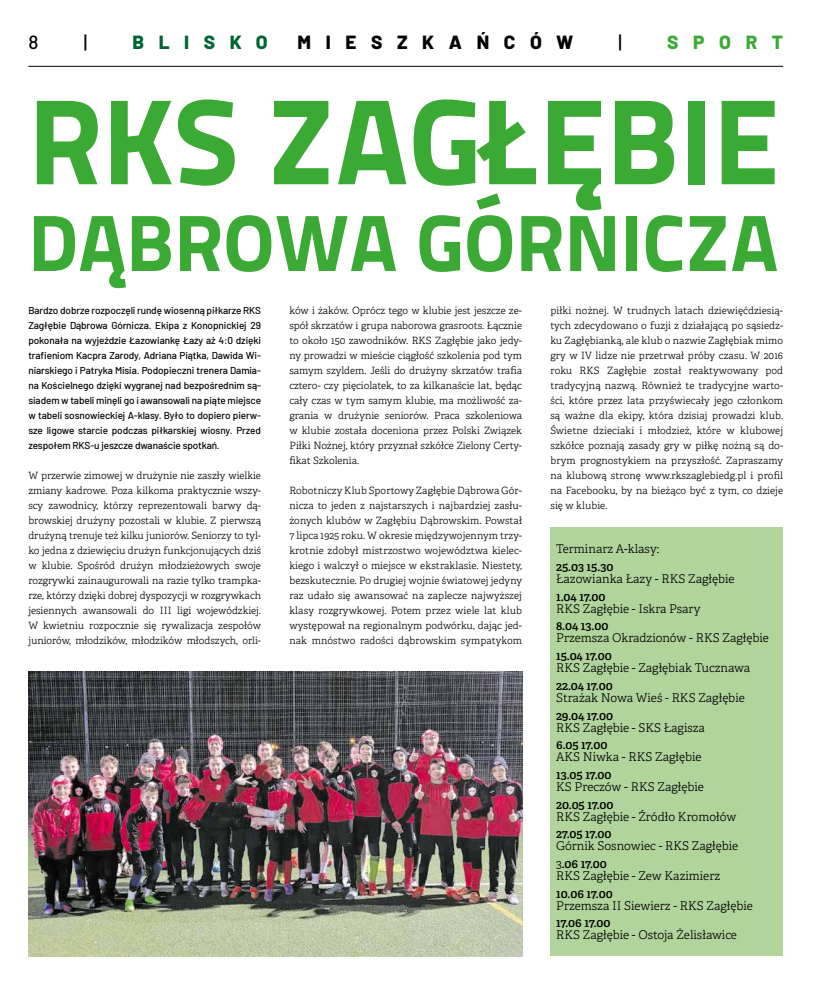
<style>
.page{position:relative;width:820px;height:993px;background:#fff}
.page>*{position:absolute;margin:0;border:0;box-sizing:border-box;transform-origin:0 0}
.t1{font:120.8px "Titillium Text 25 L 999 wt";color:#3aaa35}
.t2{font:79.5px "Titillium Text 25 L 999 wt";color:#3aaa35}
.t3{font:800 19px "Barlow";letter-spacing:.77em;color:#000}
.t4{font:800 19px "Barlow";letter-spacing:.77em;color:#006533}
.t5{font:800 19px "Barlow";letter-spacing:.77em;color:#3aaa35}
.t6{font:500 19px "Barlow";color:#000}
.t7{font:300 12px/17.7px "Adelle";color:#000}
.t8{font:600 12px "Adelle";letter-spacing:-.005em;color:#000}
.t9{font:300 10px/15px "Adelle";color:#000;text-align:justify}
.t10{font:500 10px/15px "Barlow";letter-spacing:-.01em;color:#000;text-align:justify}
.s1{font-weight:600}
</style>
<div class="page">
<img style="left:28px;top:671px;width:494px;height:284px">
<hr style="left:28px;top:66px;width:754px;height:1px;background:#000">
<div style="left:550px;top:527px;width:232px;height:428px;background:#b0d49b"></div>
<h3 class="t6" style="left:28px;top:28px;width:12px">8</h3>
<h3 class="t6" style="left:84px;top:28px;width:5px">|</h3>
<h3 class="t4" style="left:132px;top:28px;width:137px">BLISKO</h3>
<h3 class="t3" style="left:297px;top:28px;width:277px">MIESZKAŃCÓW</h3>
<h3 class="t6" style="left:618px;top:28px;width:5px">|</h3>
<h3 class="t5" style="left:667px;top:28px;width:117px">SPORT</h3>
<h1 class="t1" style="left:28px;top:47px;width:752px">RKS ZAGŁĘBIE</h1>
<h2 class="t2" style="left:28px;top:180px;width:751px">DĄBROWA GÓRNICZA</h2>
<p class="t10" style="left:28px;top:302px;width:234px">Bardzo dobrze rozpoczęli rundę wiosenną piłkarze RKS Zagłębie Dąbrowa Górnicza. Ekipa z Konopnickiej 29 pokonała na wyjeździe Łazowiankę Łazy aż 4:0 dzięki trafieniom Kacpra Zarody, Adriana Piątka, Dawida Wi&shy;niarskiego i Patryka Misia. Podopieczni trenera Damia&shy;na Kościelnego dzięki wygranej nad bezpośrednim są&shy;siadem w tabeli minęli go i awansowali na piąte miejsce w tabeli sosnowieckiej A-klasy. Było to dopiero pierw&shy;sze ligowe starcie podczas piłkarskiej wiosny. Przed zespołem RKS-u jeszcze dwanaście spotkań.</p>
<p class="t9" style="left:28px;top:468px;width:234px">W przerwie zimowej w drużynie nie zaszły wielkie zmiany kadrowe. Poza kilkoma praktycznie wszy&shy;scy zawodnicy, którzy reprezentowali barwy dą&shy;browskiej drużyny pozostali w klubie. Z pierwszą drużyną trenuje też kilku juniorów. Seniorzy to tyl&shy;ko jedna z dziewięciu drużyn funkcjonujących dziś w klubie. Spośród drużyn młodzieżowych swoje rozgrywki zainaugurowali na razie tylko trampka&shy;rze, którzy dzięki dobrej dyspozycji w rozgrywkach jesiennych awansowali do III ligi wojewódzkiej.<br>W kwietniu rozpocznie się rywalizacja zespołów juniorów, młodzików, młodzików młodszych, orli-</p>
<p class="t9" style="left:289px;top:303px;width:234px">ków i żaków. Oprócz tego w klubie jest jeszcze ze&shy;spół skrzatów i grupa naborowa grasroots. Łącznie to około 150 zawodników. RKS Zagłębie jako jedy&shy;ny prowadzi w mieście ciągłość szkolenia pod tym samym szyldem. Jeśli do drużyny skrzatów trafia cztero- czy pięciolatek, to za kilkanaście lat, będąc cały czas w tym samym klubie, ma możliwość za&shy;grania w drużynie seniorów. Praca szkoleniowa w klubie została doceniona przez Polski Związek Piłki Nożnej, który przyznał szkółce Zielony Certy&shy;fikat Szkolenia.</p>
<p class="t9" style="left:289px;top:483px;width:234px">Robotniczy Klub Sportowy Zagłębie Dąbrowa Gór&shy;nicza to jeden z najstarszych i najbardziej zasłu&shy;żonych klubów w Zagłębiu Dąbrowskim. Powstał 7 lipca 1925 roku. W okresie międzywojennym trzy&shy;krotnie zdobył mistrzostwo województwa kielec&shy;kiego i walczył o miejsce w ekstraklasie. Niestety, bezskutecznie. Po drugiej wojnie światowej jedyny raz udało się awansować na zaplecze najwyższej klasy rozgrywkowej. Potem przez wiele lat klub występował na regionalnym podwórku, dając jed&shy;nak mnóstwo radości dąbrowskim sympatykom</p>
<p class="t9" style="left:550px;top:303px;width:234px">piłki nożnej. W trudnych latach dziewięćdziesią&shy;tych zdecydowano o fuzji z działającą po sąsiedz&shy;ku Zagłębianką, ale klub o nazwie Zagłębiak mimo gry w IV lidze nie przetrwał próby czasu. W 2016 roku RKS Zagłębie został reaktywowany pod tradycyjną nazwą. Również te tradycyjne warto&shy;ści, które przez lata przyświecały jego członkom są ważne dla ekipy, która dzisiaj prowadzi klub.<br>Świetne dzieciaki i młodzież, które w klubowej szkółce poznają zasady gry w piłkę nożną są do&shy;brym prognostykiem na przyszłość. Zapraszamy na klubową stronę www.rkszaglebiedg.pl i profil na Facebooku, by na bieżąco być z tym, co dzieje się w klubie.</p>
<p class="t7" style="left:556px;top:540px;width:105px">Terminarz A-klasy:</p>
<p class="t8" style="left:556px;top:559px;width:59px">25.03 15.30</p>
<p class="t7" style="left:556px;top:570px;width:180px">Łazowianka Łazy - RKS Zagłębie</p>
<p class="t8" style="left:556px;top:589px;width:51px">1.04 17.00</p>
<p class="t7" style="left:556px;top:599px;width:146px">RKS Zagłębie - Iskra Psary</p>
<p class="t8" style="left:556px;top:618px;width:54px">8.04 13.00</p>
<p class="t7" style="left:556px;top:629px;width:214px">Przemsza Okradzionów - RKS Zagłębie</p>
<p class="t8" style="left:556px;top:648px;width:57px">15.04 17.00</p>
<p class="t7" style="left:556px;top:659px;width:195px">RKS Zagłębie - Zagłębiak Tucznawa</p>
<p class="t8" style="left:556px;top:677px;width:58px">22.04 17.00</p>
<p class="t7" style="left:556px;top:688px;width:190px">Strażak Nowa Wieś - RKS Zagłębie</p>
<p class="t8" style="left:556px;top:707px;width:58px">29.04 17.00</p>
<p class="t7" style="left:556px;top:718px;width:150px">RKS Zagłębie - SKS Łagisza</p>
<p class="t8" style="left:556px;top:737px;width:53px">6.05 17.00</p>
<p class="t7" style="left:556px;top:748px;width:147px">AKS Niwka - RKS Zagłębie</p>
<p class="t8" style="left:556px;top:766px;width:57px">13.05 17.00</p>
<p class="t7" style="left:556px;top:777px;width:149px">KS Preczów - RKS Zagłębie</p>
<p class="t8" style="left:556px;top:796px;width:59px">20.05 17.00</p>
<p class="t7" style="left:556px;top:807px;width:182px">RKS Zagłębie - Źródło Kromołów</p>
<p class="t8" style="left:556px;top:826px;width:57px">27.05 17.00</p>
<p class="t7" style="left:556px;top:837px;width:183px">Górnik Sosnowiec - RKS Zagłębie<br>3<span class="s1">.06 17.00</span></p>
<p class="t7" style="left:556px;top:866px;width:165px">RKS Zagłębie - Zew Kazimierz</p>
<p class="t8" style="left:556px;top:885px;width:58px">10.06 17.00</p>
<p class="t7" style="left:556px;top:896px;width:198px">Przemsza II Siewierz - RKS Zagłębie</p>
<p class="t8" style="left:556px;top:915px;width:56px">17.06 17.00</p>
<p class="t7" style="left:556px;top:926px;width:182px">RKS Zagłębie - Ostoja Żelisławice</p>
</div>
